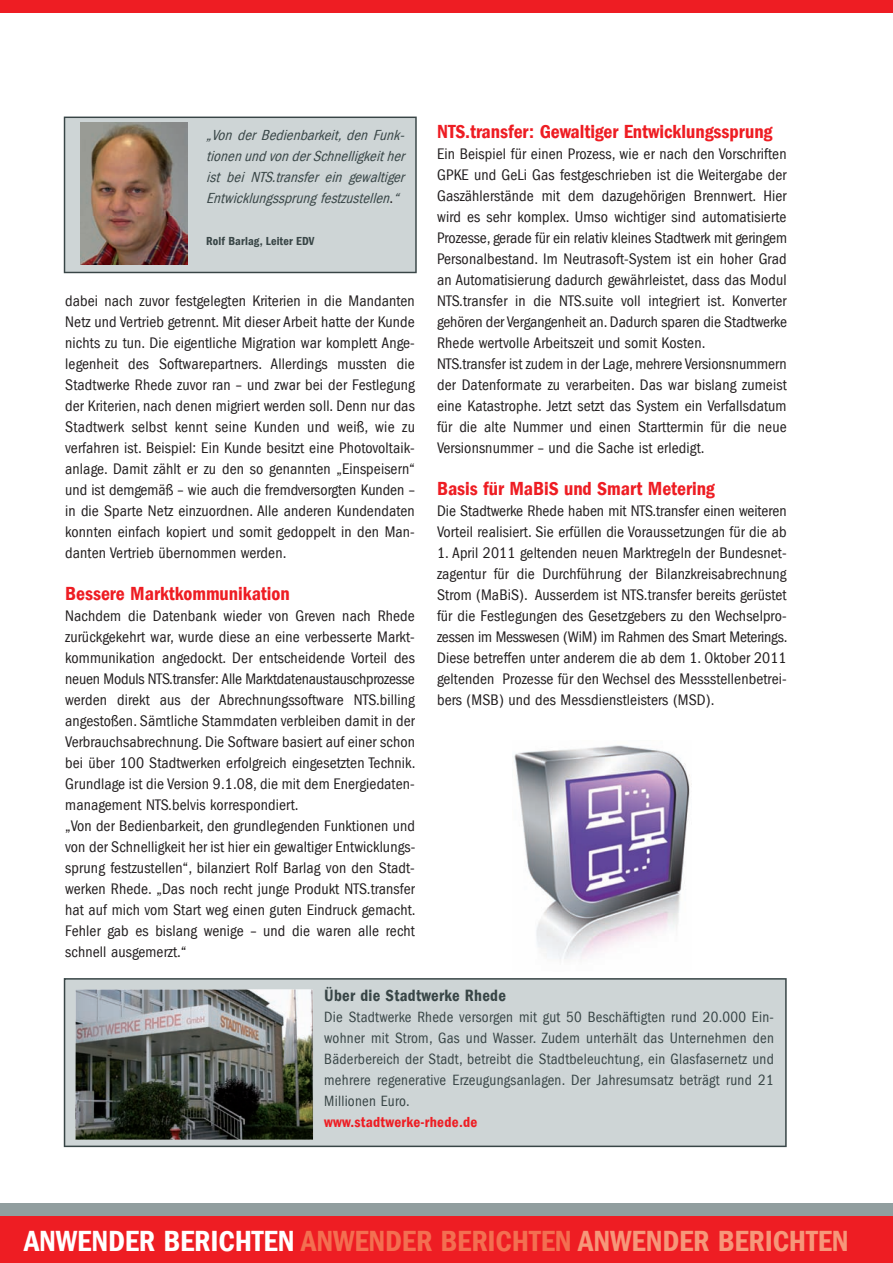
<style>
.page{position:relative;width:893px;height:1263px;background:#fff}
.page>*{position:absolute;margin:0;border:0;box-sizing:border-box;transform-origin:0 0}
.t1{font:600 condensed 30px "Franklin Gothic LT";letter-spacing:-.005em;color:#fff}
.t2{font:600 condensed 19.5px "Franklin Gothic LT";color:#ee1d23}
.t3{font:600 condensed 16.8px "Franklin Gothic LT";letter-spacing:.02em;color:#384546}
.t4{font:condensed 15.75px/21px "Franklin Gothic LT";letter-spacing:.005em;color:#231f20}
.t5{font:condensed 15.3px/21px "Franklin Gothic LT";letter-spacing:.015em;color:#384546;text-align:justify}
.t6{font:italic condensed 15px/21px "Franklin Gothic LT";color:#384546;text-align:justify}
.t7{font:600 condensed 15px "Franklin Gothic LT";letter-spacing:.02em;color:#ee1d23}
.t8{font:600 condensed 12px "Franklin Gothic LT";letter-spacing:.01em;color:#384546}
.s1{font-style:normal;font-size:15.75px;color:#231f20}
.s2{color:#f36f51}
.s3{color:#f6977a}
</style>
<div class="page">
<div style="left:0;top:1216px;width:893px;height:47px;background:#ee1d23"></div>
<div style="left:0;top:1203px;width:893px;height:13px;background:#919e9f"></div>
<div style="left:0;top:0;width:893px;height:13px;background:#ee1d23"></div>
<div style="left:64px;top:978px;width:723px;height:169px;background:#ced5d6"></div>
<img style="left:75px;top:989px;width:238px;height:151px">
<div style="left:64px;top:117px;width:353px;height:156px;background:#ced5d6"></div>
<img style="left:80px;top:123px;width:107px;height:141px">
<img style="left:514px;top:745px;width:176px;height:216px">
<p class="t6" style="left:206px;top:124px;width:204px">„Von der Bedienbarkeit,den Funk&shy;tionenundvonderSchnelligkeither ist bei NTS.transfer ein gewaltiger Entwicklungssprungfestzustellen<span class="s1">.</span> “</p>
<p class="t8" style="left:206px;top:234px;width:110px">Rolf Barlag, Leiter EDV</p>
<p class="t4" style="left:65px;top:290px;width:351px;text-align:justify">dabei nach zuvor festgelegten Kriterien in die Mandanten Netz und Vertrieb getrennt. Mit dieser Arbeit hatte der Kunde nichts zu tun. Die eigentliche Migration war komplett Ange&shy;legenheit des Softwarepartners. Allerdings mussten die Stadtwerke Rhede zuvor ran – und zwar bei der Festlegung der Kriterien, nach denen migriert werden soll. Denn nur das Stadtwerk selbst kennt seine Kunden und weiß, wie zu verfahren ist. Beispiel: Ein Kunde besitzt eine Photovoltaik&shy;anlage. Damit zählt er zu den so genannten „Einspeisern“ und ist demgemäß – wie auch die fremdversorgten Kunden – in die Sparte Netz einzuordnen. Alle anderen Kundendaten konnten einfach kopiert und somit gedoppelt in den Man&shy;danten Vertrieb übernommen werden.</p>
<p class="t2" style="left:65px;top:582px;width:226px">Bessere Marktkommunikation</p>
<p class="t4" style="left:65px;top:605px;width:352px">Nachdem die Datenbank wieder von Greven nach Rhede zurückgekehrt war, wurde diese an eine verbesserte Markt&shy;kommunikation angedockt. Der entscheidende Vorteil des neuen Moduls NTS.transfer: Alle Marktdatenaustauschprozesse werden direkt aus der Abrechnungssoftware NTS.billing angestoßen. Sämtliche Stammdaten verbleiben damit in der Verbrauchsabrechnung. Die Software basiert auf einer schon bei über 100 Stadtwerken erfolgreich eingesetzten Technik.<br>Grundlage ist die Version 9.1.08, die mit dem Energiedaten&shy;management NTS.belvis korrespondiert.<br>„Von der Bedienbarkeit, den grundlegenden Funktionen und von der Schnelligkeit her ist hier ein gewaltiger Entwicklungs&shy;sprung festzustellen“, bilanziert Rolf Barlag von den Stadt&shy;werken Rhede. „Das noch recht junge Produkt NTS.transfer hat auf mich vom Start weg einen guten Eindruck gemacht.<br>Fehler gab es bislang wenige – und die waren alle recht schnell ausgemerzt.“</p>
<p class="t2" style="left:437px;top:120px;width:337px">NTS.transfer: Gewaltiger Entwicklungssprung</p>
<p class="t4" style="left:437px;top:143px;width:351px">Ein Beispiel für einen Prozess, wie er nach den Vorschriften GPKE und GeLi Gas festgeschrieben ist die Weitergabe der Gaszählerstände mit dem dazugehörigen Brennwert. Hier wird es sehr komplex. Umso wichtiger sind automatisierte Prozesse, gerade für ein relativ kleines Stadtwerk mit geringem Personalbestand. Im Neutrasoft-System ist ein hoher Grad an Automatisierung dadurch gewährleistet, dass das Modul NTS.transfer in die NTS.suite voll integriert ist. Konverter gehören der Vergangenheit an. Dadurch sparen die Stadtwerke Rhede wertvolle Arbeitszeit und somit Kosten.<br>NTS.transfer ist zudem in der Lage, mehrere Versionsnummern der Datenformate zu verarbeiten. Das war bislang zumeist eine Katastrophe. Jetzt setzt das System ein Verfallsdatum für die alte Nummer und einen Starttermin für die neue Versionsnummer – und die Sache ist erledigt.</p>
<p class="t2" style="left:437px;top:477px;width:279px">Basis für MaBiS und Smart Metering</p>
<p class="t4" style="left:437px;top:500px;width:351px">Die Stadtwerke Rhede haben mit NTS.transfer einen weiteren<br>Vorteil realisiert. Sie erfüllen die Voraussetzungen für die ab</p>
<p class="t4" style="left:437px;top:542px;width:352px;text-align:justify">1. April 2011 geltenden neuen Marktregeln der Bundesnet&shy;zagentur für die Durchführung der Bilanzkreisabrechnung Strom (MaBiS). Ausserdem ist NTS.transfer bereits gerüstet für die Festlegungen des Gesetzgebers zu den Wechselpro&shy;zessen im Messwesen (WiM) im Rahmen des Smart Meterings.<br>Diese betreffen unter anderem die ab dem 1. Oktober 2011 geltenden Prozesse für den Wechsel des Messstellenbetrei&shy;bers (MSB) und des Messdienstleisters (MSD).</p>
<p class="t3" style="left:324px;top:985px;width:183px">Über die Stadtwerke Rhede</p>
<p class="t5" style="left:324px;top:1006px;width:451px">Die Stadtwerke Rhede versorgen mit gut 50 Beschäftigten rund 20.000 Ein&shy;wohner mit Strom, Gas und Wasser. Zudem unterhält das Unternehmen den Bäderbereich der Stadt, betreibt die Stadtbeleuchtung, ein Glasfasernetz und mehrere regenerative Erzeugungsanlagen. Der Jahresumsatz beträgt rund 21<br>Millionen Euro.</p>
<p class="t7" style="left:324px;top:1113px;width:155px">www.stadtwerke-rhede.de</p>
<h1 class="t1" style="left:24px;top:1224px;width:826px">ANWENDER BERICHTEN <span class="s2">ANWENDER BERICHTEN</span> <span class="s3">ANWENDER BERICHTEN</span></h1>
</div>
